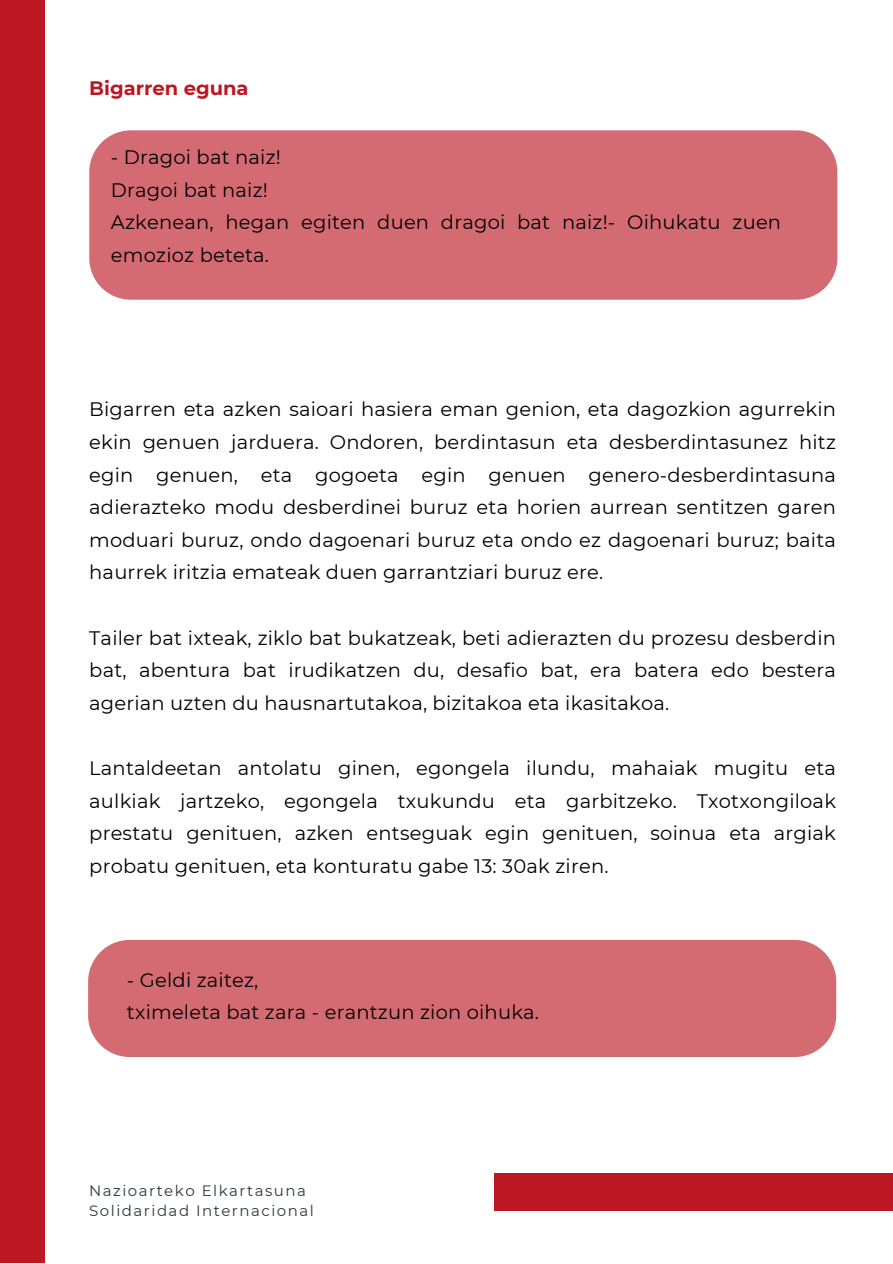
<style>
.page{position:relative;width:893px;height:1264px;background:#fff}
.page>*{position:absolute;margin:0;border:0;box-sizing:border-box;transform-origin:0 0}
.t1{font:19.5px/32.5px "Montserrat";letter-spacing:.01em;color:#000;text-align:justify}
.t2{font:700 19.5px "Montserrat";color:#bc1823}
.t3{font:15px/20.2px "Montserrat";letter-spacing:.1em;color:#31373e}
</style>
<div class="page">
<div style="left:493px;top:1173px;width:399px;height:37px;background:#bc1823"></div>
<div style="left:0;top:0;width:45px;height:1262px;background:#bc1823"></div>
<div style="left:89px;top:130px;width:748px;height:170px;background:#d46b72"></div>
<div style="left:88px;top:939px;width:748px;height:118px;background:#d46b72"></div>
<p class="t2" style="left:89px;top:76px;width:161px">Bigarren eguna</p>
<p class="t1" style="left:111px;top:141px;width:171px">- Dragoi bat naiz!</p>
<p class="t1" style="left:111px;top:173px;width:158px">Dragoi bat naiz!</p>
<p class="t1" style="left:111px;top:206px;width:671px">Azkenean, hegan egiten duen dragoi bat naiz!- Oihukatu zuen emozioz beteta.</p>
<p class="t1" style="left:89px;top:393px;width:748px">Bigarren eta azken saioari hasiera eman genion, eta dagozkion agurrekin ekin genuen jarduera. Ondoren, berdintasun eta desberdintasunez hitz egin genuen, eta gogoeta egin genuen genero-desberdintasuna adierazteko modu desberdinei buruz eta horien aurrean sentitzen garen moduari buruz, ondo dagoenari buruz eta ondo ez dagoenari buruz; baita haurrek iritzia emateak duen garrantziari buruz ere.</p>
<p class="t1" style="left:89px;top:621px;width:748px">Tailer bat ixteak, ziklo bat bukatzeak, beti adierazten du prozesu desberdin bat, abentura bat irudikatzen du, desafio bat, era batera edo bestera agerian uzten du hausnartutakoa, bizitakoa eta ikasitakoa.</p>
<p class="t1" style="left:89px;top:751px;width:748px">Lantaldeetan antolatu ginen, egongela ilundu, mahaiak mugitu eta aulkiak jartzeko, egongela txukundu eta garbitzeko. Txotxongiloak prestatu genituen, azken entseguak egin genituen, soinua eta argiak probatu genituen, eta konturatu gabe 13: 30ak ziren.</p>
<p class="t1" style="left:127px;top:963px;width:133px">- Geldi zaitez,</p>
<p class="t1" style="left:127px;top:996px;width:413px">tximeleta bat zara - erantzun zion oihuka.</p>
<p class="t3" style="left:89px;top:1180px;width:226px">Nazioarteko Elkartasuna<br>Solidaridad Internacional</p>
</div>
